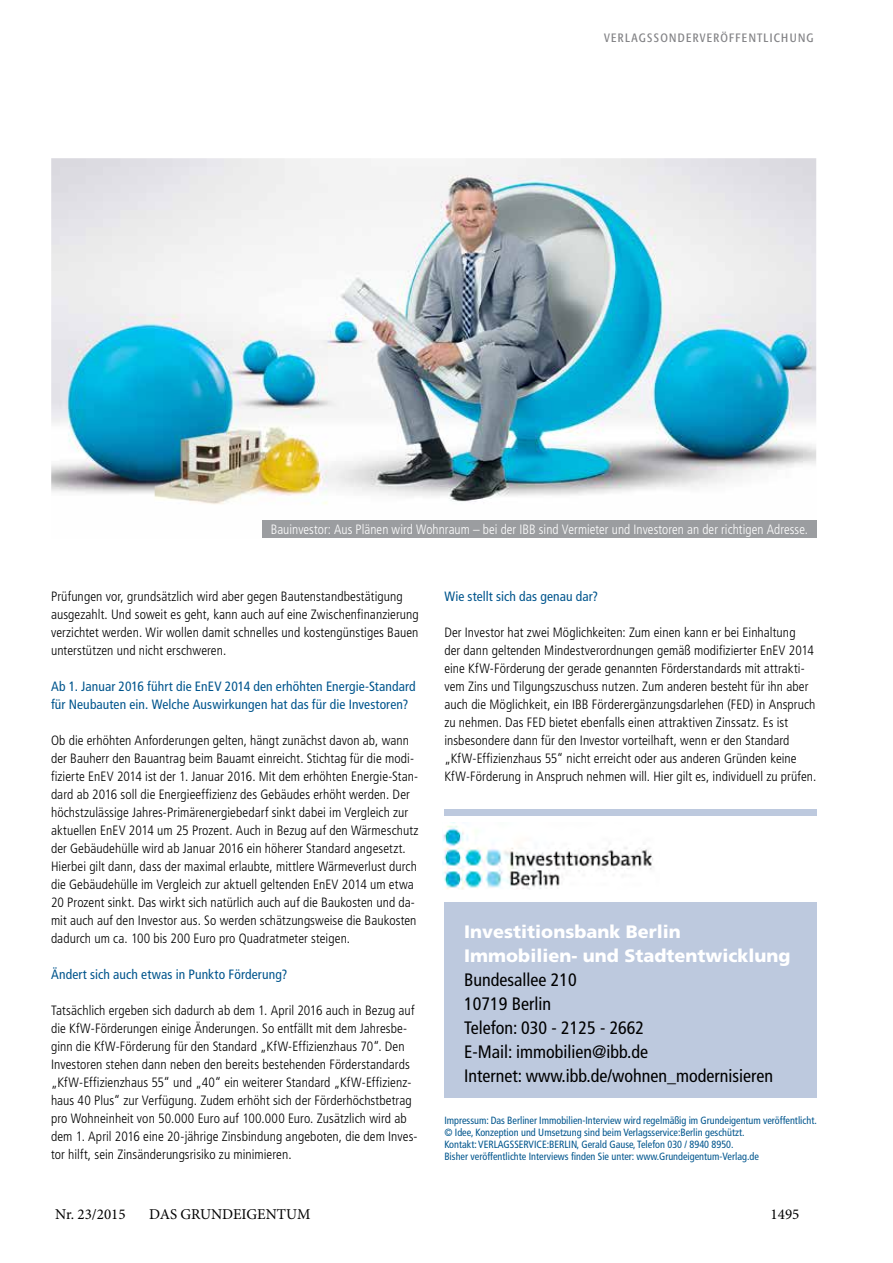
<style>
.page{position:relative;width:893px;height:1263px;background:#fff}
.page>*{position:absolute;margin:0;border:0;box-sizing:border-box;transform-origin:0 0}
.t1{font:condensed 18px/24px "Frutiger LT Std";color:#000}
.t2{font:900 18px/24px "Frutiger LT";color:#fff}
.t3{font:15px "Minion Pro";color:#000}
.t4{font:300 condensed 13.5px/18px "Frutiger LT Std";letter-spacing:.005em;color:#000}
.t5{font:condensed 13.5px/18px "Frutiger LT";letter-spacing:.01em;color:#00558d}
.t6{font:300 condensed 13.5px "Frutiger LT Std";letter-spacing:.005em;color:#fff}
.t7{font:12px "Tn T Form Condensed BSK";letter-spacing:.11em;color:#838386}
.t8{font:condensed 10.5px/12px "Frutiger LT Std";color:#00558d}
</style>
<div class="page">
<img style="left:51px;top:158px;width:765px;height:380px">
<img style="left:442px;top:822px;width:211px;height:68px">
<div style="left:444px;top:902px;width:372px;height:196px;background:#bdc9de"></div>
<div style="left:444px;top:809px;width:372px;height:6px;background:#bdc9de"></div>
<svg style="left:816px;top:521px;width:1px;height:17px"></svg>
<div style="left:263px;top:521px;width:553px;height:17px;background:#9b9da0"></div>
<p class="t7" style="left:604px;top:31px;width:211px">VERLAGSSONDERVERÖFFENTLICHUNG</p>
<p class="t6" style="left:271px;top:521px;width:539px">Bauinvestor: Aus Plänen wird Wohnraum – bei der IBB sind Vermieter und Investoren an der richtigen Adresse.</p>
<p class="t4" style="left:51px;top:588px;width:369px">Prüfungen vor, grundsätzlich wird aber gegen Bautenstandbestätigung ausgezahlt. Und soweit es geht, kann auch auf eine Zwischenfinanzierung verzichtet werden. Wir wollen damit schnelles und kostengünstiges Bauen unterstützen und nicht erschweren.</p>
<p class="t5" style="left:51px;top:678px;width:366px">Ab 1. Januar 2016 führt die EnEV 2014 den erhöhten Energie-Standard für Neubauten ein. Welche Auswirkungen hat das für die Investoren?</p>
<p class="t4" style="left:51px;top:732px;width:369px">Ob die erhöhten Anforderungen gelten, hängt zunächst davon ab, wann der Bauherr den Bauantrag beim Bauamt einreicht. Stichtag für die modi&shy;fizierte EnEV 2014 ist der 1. Januar 2016. Mit dem erhöhten Energie-Stan&shy;dard ab 2016 soll die Energieeffizienz des Gebäudes erhöht werden. Der höchstzulässige Jahres-Primärenergiebedarf sinkt dabei im Vergleich zur aktuellen EnEV 2014 um 25 Prozent. Auch in Bezug auf den Wärmeschutz der Gebäudehülle wird ab Januar 2016 ein höherer Standard angesetzt.<br>Hierbei gilt dann, dass der maximal erlaubte, mittlere Wärmeverlust durch die Gebäudehülle im Vergleich zur aktuell geltenden EnEV 2014 um etwa 20 Prozent sinkt. Das wirkt sich natürlich auch auf die Baukosten und da&shy;mit auch auf den Investor aus. So werden schätzungsweise die Baukosten dadurch um ca. 100 bis 200 Euro pro Quadratmeter steigen.</p>
<p class="t5" style="left:51px;top:966px;width:238px">Ändert sich auch etwas in Punkto Förderung?</p>
<p class="t4" style="left:51px;top:1002px;width:368px">Tatsächlich ergeben sich dadurch ab dem 1. April 2016 auch in Bezug auf die KfW-Förderungen einige Änderungen. So entfällt mit dem Jahresbe&shy;ginn die KfW-Förderung für den Standard „KfW-Effizienzhaus 70“. Den Investoren stehen dann neben den bereits bestehenden Förderstandards „KfW-Effizienzhaus 55“ und „40“ ein weiterer Standard „KfW-Effizienz&shy;haus 40 Plus“ zur Verfügung. Zudem erhöht sich der Förderhöchstbetrag pro Wohneinheit von 50.000 Euro auf 100.000 Euro. Zusätzlich wird ab dem 1. April 2016 eine 20-jährige Zinsbindung angeboten, die dem Inves&shy;tor hilft, sein Zinsänderungsrisiko zu minimieren.</p>
<p class="t5" style="left:444px;top:588px;width:155px">Wie stellt sich das genau dar?</p>
<p class="t4" style="left:444px;top:624px;width:373px">Der Investor hat zwei Möglichkeiten: Zum einen kann er bei Einhaltung<br>der dann geltenden Mindestverordnungen gemäß modifizierter EnEV 2014 eine KfW-Förderung der gerade genannten Förderstandards mit attrakti&shy;vem Zins und Tilgungszuschuss nutzen. Zum anderen besteht für ihn aber auch die Möglichkeit, ein IBB Förderergänzungsdarlehen (FED) in Anspruch zu nehmen. Das FED bietet ebenfalls einen attraktiven Zinssatz. Es ist insbesondere dann für den Investor vorteilhaft, wenn er den Standard „KfW-Effizienzhaus 55“ nicht erreicht oder aus anderen Gründen keine KfW-Förderung in Anspruch nehmen will. Hier gilt es, individuell zu prüfen.</p>
<h1 class="t2" style="left:464px;top:920px;width:328px">Investitionsbank Berlin<br>Immobilien- und Stadtentwicklung</h1>
<h1 class="t1" style="left:464px;top:968px;width:310px">Bundesallee 210<br>10719 Berlin<br>Telefon: 030 - 2125 - 2662<br>E-Mail: immobilien@ibb.de<br>Internet: www.ibb.de/wohnen_modernisieren</h1>
<p class="t8" style="left:444px;top:1114px;width:374px">Impressum: Das Berliner Immobilien-Interview wird regelmäßig im Grundeigentum veröffentlicht. © Idee, Konzeption und Umsetzung sind beim Verlagsservice:Berlin geschützt.<br>Kontakt: VERLAGSSERVICE:BERLIN, Gerald Gause, Telefon 030 / 8940 8950.<br>Bisher veröffentlichte Interviews finden Sie unter: www.Grundeigentum-Verlag.de</p>
<p class="t3" style="left:55px;top:1204px;width:72px">Nr. 23/2015</p>
<p class="t3" style="left:149px;top:1204px;width:163px">DAS GRUNDEIGENTUM</p>
<p class="t3" style="left:771px;top:1204px;width:30px">1495</p>
</div>
